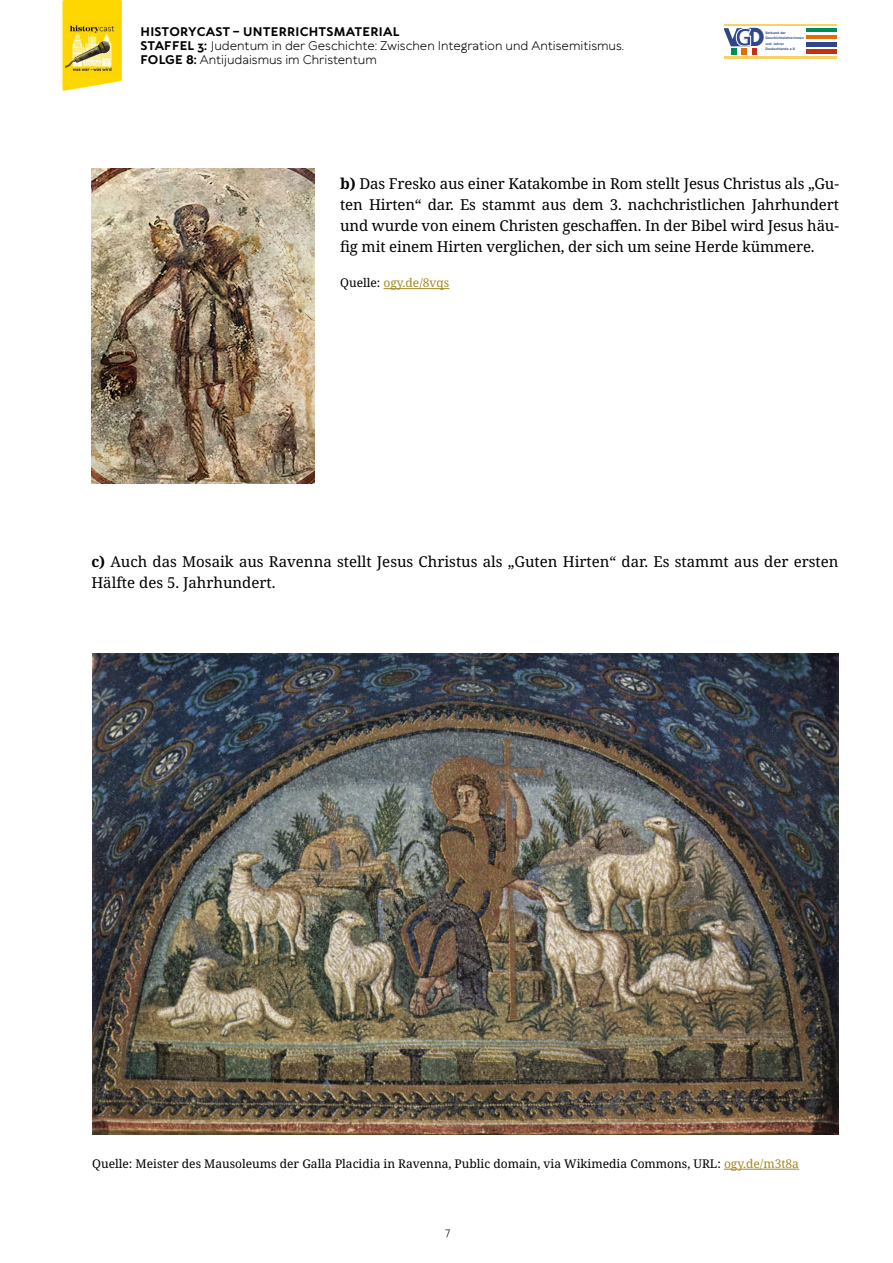
<style>
.page{position:relative;width:893px;height:1263px;background:#fff}
.page>*{position:absolute;margin:0;border:0;box-sizing:border-box;transform-origin:0 0}
.t1{font:700 24.15px "Open Sans";color:#30488b}
.t2{font:15px/21px "Noto Serif";color:#000;text-align:justify}
.t3{font:12px/14.4px "TT Wellingtons";color:#000}
.t4{font:12px "Noto Serif";color:#000}
.t5{font:12px "Noto Serif";color:#a78823}
.t6{font:10.5px "TT Wellingtons";color:#000}
.t7{font:700 3.45px/5.4px "Helvetica Neue";letter-spacing:.025em;color:#30488b}
.s1{font-weight:700}
.s2{font-family:"Futura"}
.s3{color:#000}
.s4{color:#a78823}
</style>
<div class="page">
<svg style="left:62px;top:0;width:60px;height:91px;background:#fedc21"></svg>
<img style="left:66px;top:22px;width:53px;height:52px">
<img style="left:806px;top:28px;width:31px;height:4px">
<img style="left:806px;top:35px;width:31px;height:4px">
<img style="left:806px;top:43px;width:31px;height:3px">
<img style="left:806px;top:50px;width:31px;height:3px">
<img style="left:725px;top:24px;width:112px;height:1px">
<img style="left:725px;top:57px;width:112px;height:1px">
<svg style="left:725px;top:28px;width:32px;height:27px"></svg>
<hr style="left:384px;top:288px;width:65px;height:1px;background:#a78823">
<img style="left:91px;top:168px;width:224px;height:315px">
<img style="left:92px;top:653px;width:747px;height:481px">
<hr style="left:724px;top:1169px;width:75px;height:1px;background:#a78823">
<p class="t3" style="left:141px;top:24px;width:485px"><span class="s1">HISTORYCAST – UNTERRICHTSMATERIAL<br>STAFFEL 3:</span> Judentum in der Geschichte: Zwischen Integration und Antisemitismus.<br><span class="s1">FOLGE 8:</span> Antijudaismus im Christentum</p>
<h1 class="t1" style="left:735px;top:20px;width:31px">G<span class="s2">D</span></h1>
<p class="t7" style="left:765px;top:30px;width:40px">Verband der<br>Geschichtslehrerinnen und -lehrer<br>Deutschlands e.V.</p>
<p class="t2" style="left:340px;top:174px;width:500px"><span class="s1">b)</span> Das Fresko aus einer Katakombe in Rom stellt Jesus Christus als „Gu&shy;ten Hirten“ dar. Es stammt aus dem 3. nachchristlichen Jahrhundert und wurde von einem Christen geschaffen. In der Bibel wird Jesus häu&shy;fig mit einem Hirten verglichen, der sich um seine Herde kümmere.</p>
<p class="t5" style="left:340px;top:275px;width:111px"><span class="s3">Quelle:</span> ogy.de/8vqs</p>
<p class="t2" style="left:91px;top:552px;width:749px"><span class="s1">c)</span> Auch das Mosaik aus Ravenna stellt Jesus Christus als „Guten Hirten“ dar. Es stammt aus der ersten<br>Hälfte des 5. Jahrhundert.</p>
<p class="t4" style="left:92px;top:1155px;width:708px">Quelle: Meister des Mausoleums der Galla Placidia in Ravenna, Public domain, via Wikimedia Commons, URL: <span class="s4">ogy.de/m3t8a</span></p>
<p class="t6" style="left:445px;top:1224px;width:7px">7</p>
</div>
